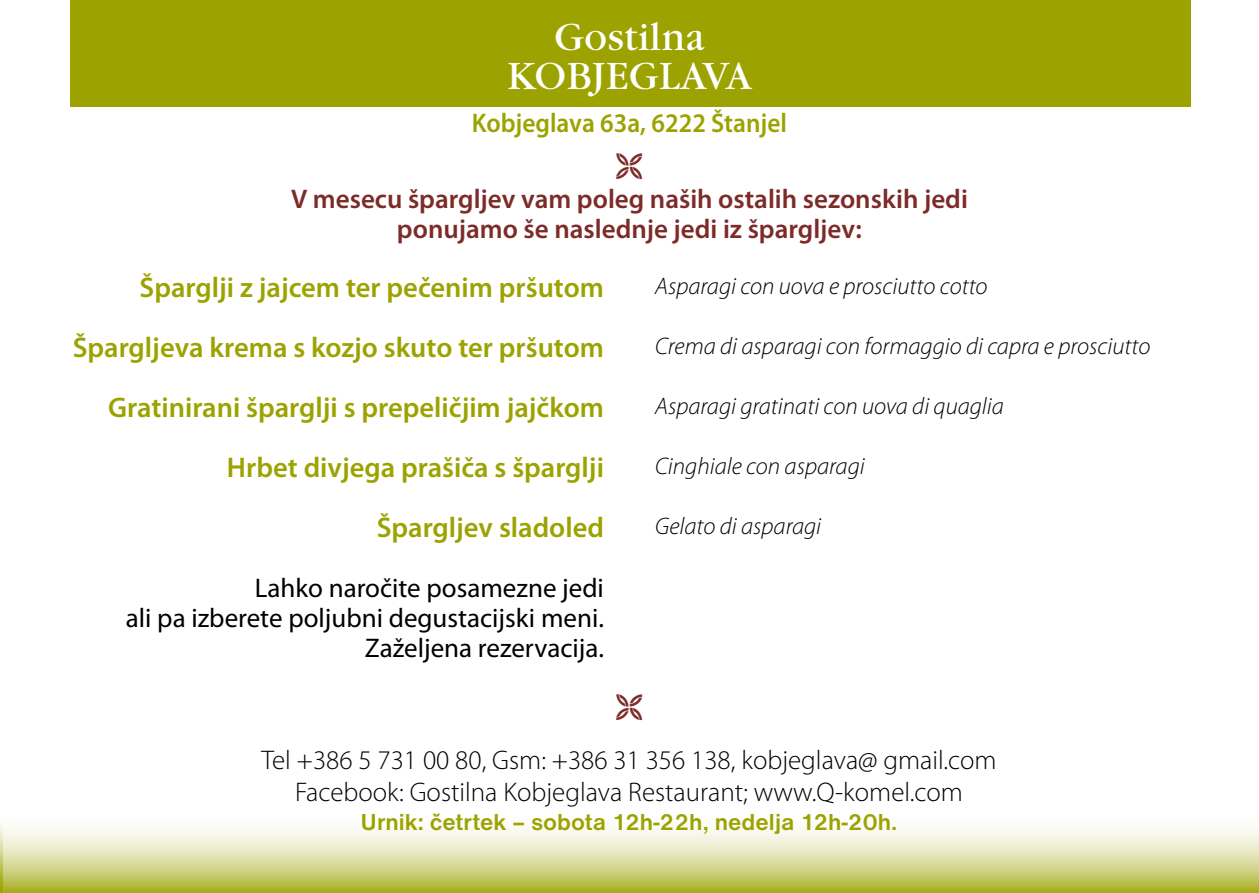
<style>
.page{position:relative;width:1259px;height:893px;background:#fff}
.page>*{position:absolute;margin:0;border:0;box-sizing:border-box;transform-origin:0 0}
.t1{font:39px/39px "Garamond Itc TEE";color:#fff;text-align:center}
.t2{font:600 28.5px/60px "Myriad Pro";color:#9ca300;text-align:right}
.t3{font:300 27px/32.4px "Myriad Pro";color:#000;text-align:center}
.t4{font:27px/30px "Myriad Pro";color:#000;text-align:right}
.t5{font:600 27px/30px "Myriad Pro";color:#7d2b28;text-align:center}
.t6{font:600 27px "Myriad Pro";color:#9ca300;scale:.94 1}
.t7{font:italic 300 24px "Myriad Pro";color:#000}
.t8{font:700 24px "Nimbus San DEE";color:#9ca300}
</style>
<div class="page">
<svg style="left:0;top:824px;width:1259px;height:69px;background:#dadca1"></svg>
<div style="left:70px;top:0;width:1121px;height:106px;background:#9ca300"></div>
<h1 class="t1" style="left:507px;top:18px;width:246px">Gostilna<br>KOBJEGLAVA</h1>
<p class="t6" style="left:472px;top:108px;width:337px">Kobjeglava 63a, 6222 Štanjel</p>
<p class="t5" style="left:291px;top:184px;width:678px">V mesecu špargljev vam poleg naših ostalih sezonskih jedi ponujamo še naslednje jedi iz špargljev:</p>
<p class="t2" style="left:73px;top:258px;width:533px">Šparglji z jajcem ter pečenim pršutom Špargljeva krema s kozjo skuto ter pršutom Gratinirani šparglji s prepeličjim jajčkom Hrbet divjega prašiča s šparglji<br>Špargljev sladoled</p>
<p class="t4" style="left:126px;top:572px;width:479px">Lahko naročite posamezne jedi<br>ali pa izberete poljubni degustacijski meni.<br>Zaželjena rezervacija.</p>
<p class="t7" style="left:655px;top:271px;width:334px">Asparagi con uova e prosciutto cotto</p>
<p class="t7" style="left:655px;top:331px;width:497px">Crema di asparagi con formaggio di capra e prosciutto</p>
<p class="t7" style="left:655px;top:391px;width:350px">Asparagi gratinati con uova di quaglia</p>
<p class="t7" style="left:655px;top:451px;width:211px">Cinghiale con asparagi</p>
<p class="t7" style="left:655px;top:511px;width:168px">Gelato di asparagi</p>
<p class="t3" style="left:261px;top:743px;width:737px">Tel +386 5 731 00 80, Gsm: +386 31 356 138, kobjeglava@ gmail.com<br>Facebook: Gostilna Kobjeglava Restaurant; www.Q-komel.com</p>
<p class="t8" style="left:361px;top:808px;width:538px">Urnik: četrtek – sobota 12h-22h, nedelja 12h-20h.</p>
</div>
